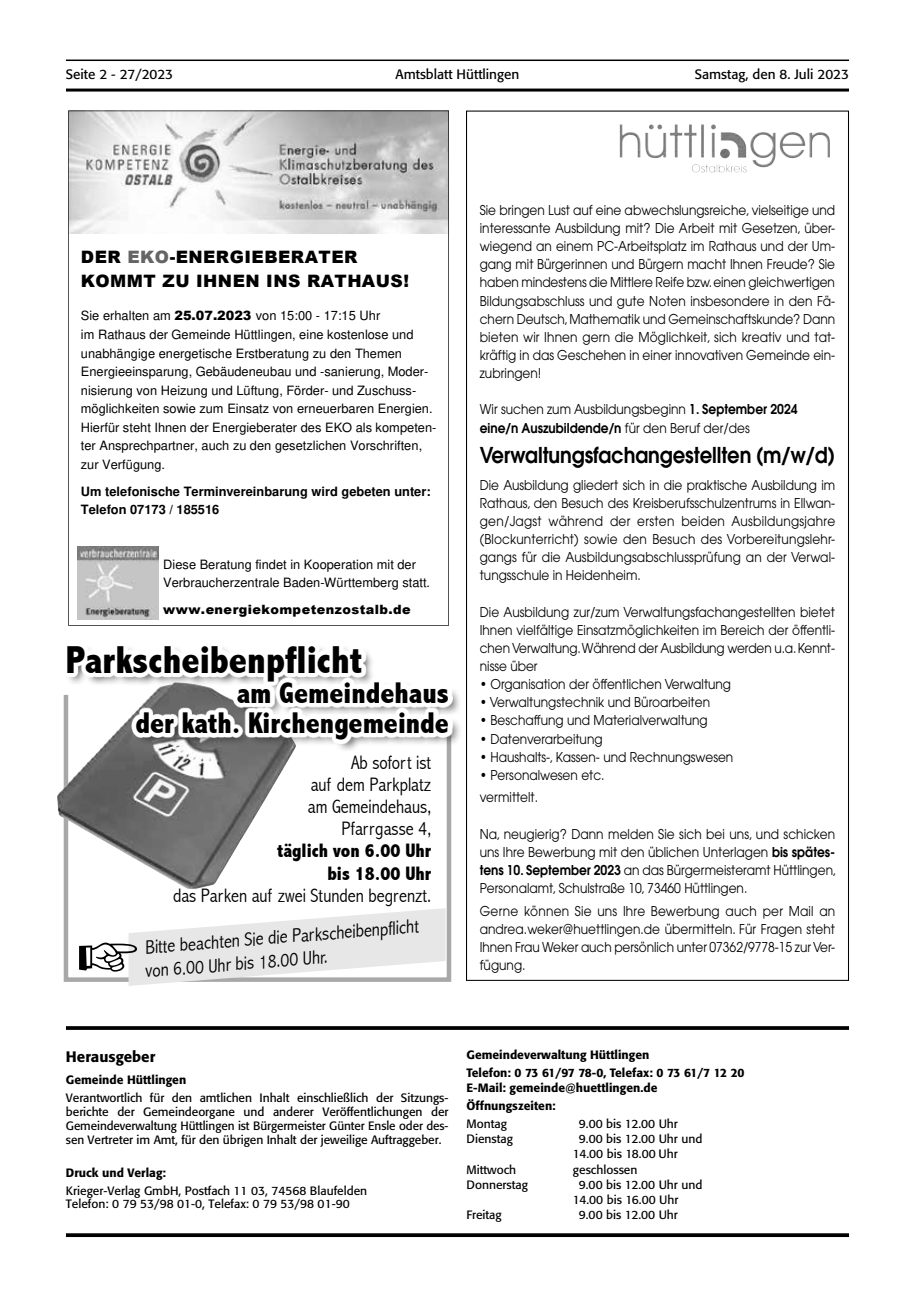
<style>
.page{position:relative;width:915px;height:1297px;background:#fff}
.page>*{position:absolute;margin:0;border:0;box-sizing:border-box;transform-origin:0 0}
.t1{font:800 condensed 39px "Abadi";color:#000}
.t2{font:800 condensed 30px/30px "Abadi";color:#000;text-align:right}
.t3{font:600 21.75px "Avant Garde";letter-spacing:-.005em;color:#000;scale:.9 1}
.t4{font:300 condensed 19.5px/22.2px "Abadi";color:#000;text-align:right}
.t5{font:800 condensed 19.5px/22.2px "Abadi";color:#000;text-align:right}
.t6{font:900 17.1px/24.2px "Arial";letter-spacing:.03em;color:#000}
.t7{font:500 15px "Formata";color:#000}
.t8{font:13.5px/18.1px "Avant Garde";color:#000;text-align:justify;scale:.9 1}
.t9{font:13.5px "Formata";color:#000}
.t10{font:12.9px/18.6px "Helvetica";letter-spacing:.005em;color:#000}
.t11{font:700 12.9px/18.3px "Helvetica";letter-spacing:.005em;color:#000}
.t12{font:900 12.9px "Arial";letter-spacing:.04em;color:#000}
.t13{font:12px/13.8px "Formata";color:#000}
.t14{font:500 12px/17.4px "Formata";color:#000}
.s1{color:#656565}
.s2{font-family:"Arial";font-weight:900}
.s3{font-weight:600}
</style>
<div class="page">
<hr style="left:66px;top:60px;width:782px;height:1px;background:#000">
<hr style="left:66px;top:89px;width:782px;height:3px;background:#000">
<svg style="left:66px;top:1026px;width:782px;height:4px;background:#0f0f0f"></svg>
<svg style="left:66px;top:1233px;width:782px;height:4px;background:#121212"></svg>
<svg style="left:68px;top:111px;width:381px;height:515px"></svg>
<img style="left:78px;top:546px;width:81px;height:73px">
<img style="left:657px;top:124px;width:58px;height:6px">
<svg style="left:61px;top:744px;width:391px;height:238px"></svg>
<div style="left:65px;top:644px;width:397px;height:109px;background:#000;opacity:.75"></div>
<svg style="left:63px;top:644px;width:389px;height:100px"></svg>
<svg style="left:79px;top:908px;width:366px;height:78px"></svg>
<p class="t9" style="left:66px;top:66px;width:108px">Seite 2 - 27/2023</p>
<p class="t9" style="left:395px;top:66px;width:125px">Amtsblatt Hüttlingen</p>
<p class="t9" style="left:694px;top:66px;width:156px">Samstag, den 8. Juli 2023</p>
<p class="t6" style="left:81px;top:245px;width:329px">DER <span class="s1">EKO</span>-ENERGIEBERATER<br>KOMMT ZU IHNEN INS RATHAUS!</p>
<p class="t10" style="left:81px;top:308px;width:357px">Sie erhalten am <span class="s2">25.07.2023</span> von 15:00 - 17:15 Uhr<br>im Rathaus der Gemeinde Hüttlingen, eine kostenlose und unabhängige energetische Erstberatung zu den Themen Energieeinsparung, Gebäudeneubau und -sanierung, Moder&shy;nisierung von Heizung und Lüftung, Förder- und Zuschuss&shy;möglichkeiten sowie zum Einsatz von erneuerbaren Energien.<br>Hierfür steht Ihnen der Energieberater des EKO als kompeten&shy;ter Ansprechpartner, auch zu den gesetzlichen Vorschriften, zur Verfügung.</p>
<p class="t11" style="left:81px;top:483px;width:351px">Um telefonische Terminvereinbarung wird gebeten unter:<br>Telefon 07173 / 185516</p>
<p class="t10" style="left:163px;top:556px;width:268px">Diese Beratung findet in Kooperation mit der<br>Verbraucherzentrale Baden-Württemberg statt.</p>
<p class="t12" style="left:163px;top:600px;width:249px">www.energiekompetenzostalb.de</p>
<h1 class="t1" style="left:66px;top:637px;width:298px">Parkscheibenpflicht</h1>
<h2 class="t2" style="left:135px;top:678px;width:315px">am Gemeindehaus<br>der kath. Kirchengemeinde</h2>
<h3 class="t4" style="left:308px;top:751px;width:125px">Ab sofort ist<br>auf dem Parkplatz am Gemeindehaus,<br>Pfarrgasse 4,</h3>
<h3 class="t5" style="left:277px;top:840px;width:156px">täglich von 6.00 Uhr bis 18.00 Uhr</h3>
<h3 class="t4" style="left:173px;top:884px;width:259px">das Parken auf zwei Stunden begrenzt.</h3>
<h3 class="t4" style="left:144px;top:938px;width:276px;rotate:-5deg">Bitte beachten Sie die Parkscheibenpflicht</h3>
<h3 class="t4" style="left:144px;top:961px;width:184px;rotate:-5deg">von 6.00 Uhr bis 18.00 Uhr.</h3>
<p class="t8" style="left:479px;top:201px;width:396px">Sie bringen Lust auf eine abwechslungsreiche, vielseitige und interessante Ausbildung mit? Die Arbeit mit Gesetzen, über&shy;wiegend an einem PC-Arbeitsplatz im Rathaus und der Um&shy;gang mit Bürgerinnen und Bürgern macht Ihnen Freude? Sie haben mindestens die Mittlere Reife bzw. einen gleichwertigen Bildungsabschluss und gute Noten insbesondere in den Fä&shy;chern Deutsch, Mathematik und Gemeinschaftskunde? Dann bieten wir Ihnen gern die Möglichkeit, sich kreativ und tat&shy;kräftig in das Geschehen in einer innovativen Gemeinde ein&shy;zubringen!</p>
<p class="t8" style="left:479px;top:400px;width:354px">Wir suchen zum Ausbildungsbeginn <span class="s3">1. September 2024 eine/n Auszubildende/n</span> für den Beruf der/des</p>
<h3 class="t3" style="left:479px;top:441px;width:396px">Verwaltungsfachangestellten (m/w/d)</h3>
<p class="t8" style="left:479px;top:475px;width:396px">Die Ausbildung gliedert sich in die praktische Ausbildung im Rathaus, den Besuch des Kreisberufsschulzentrums in Ellwan&shy;gen/Jagst während der ersten beiden Ausbildungsjahre (Blockunterricht) sowie den Besuch des Vorbereitungslehr&shy;gangs für die Ausbildungsabschlussprüfung an der Verwal&shy;tungsschule in Heidenheim.</p>
<p class="t8" style="left:479px;top:602px;width:396px">Die Ausbildung zur/zum Verwaltungsfachangestellten bietet Ihnen vielfältige Einsatzmöglichkeiten im Bereich der öffentli&shy;chen Verwaltung. Während der Ausbildung werden u.a. Kennt&shy;nisse über</p>
<p class="t8" style="left:479px;top:675px;width:281px">• Organisation der öffentlichen Verwaltung</p>
<p class="t8" style="left:479px;top:693px;width:257px">• Verwaltungstechnik und Büroarbeiten</p>
<p class="t8" style="left:479px;top:711px;width:255px">• Beschaffung und Materialverwaltung</p>
<p class="t8" style="left:479px;top:730px;width:138px">• Datenverarbeitung</p>
<p class="t8" style="left:479px;top:748px;width:283px">• Haushalts-, Kassen- und Rechnungswesen</p>
<p class="t8" style="left:479px;top:764px;width:140px;line-height:22.4px">• Personalwesen etc. vermittelt.</p>
<p class="t8" style="left:479px;top:825px;width:397px">Na, neugierig? Dann melden Sie sich bei uns, und schicken uns Ihre Bewerbung mit den üblichen Unterlagen <span class="s3">bis spätes&shy;tens 10. September 2023</span> an das Bürgermeisteramt Hüttlingen, Personalamt, Schulstraße 10, 73460 Hüttlingen.</p>
<p class="t8" style="left:479px;top:901px;width:396px">Gerne können Sie uns Ihre Bewerbung auch per Mail an andrea.weker@huettlingen.de übermitteln. Für Fragen steht Ihnen Frau Weker auch persönlich unter 07362/9778-15 zur Ver&shy;fügung.</p>
<p class="t7" style="left:66px;top:1047px;width:91px">Herausgeber</p>
<p class="t14" style="left:66px;top:1071px;width:122px">Gemeinde Hüttlingen</p>
<p class="t13" style="left:66px;top:1091px;width:384px;text-align:justify">Verantwortlich für den amtlichen Inhalt einschließlich der Sitzungs&shy;berichte der Gemeindeorgane und anderer Veröffentlichungen der Gemeindeverwaltung Hüttlingen ist Bürgermeister Günter Ensle oder des&shy;sen Vertreter im Amt, für den übrigen Inhalt der jeweilige Auftraggeber.</p>
<p class="t14" style="left:66px;top:1163px;width:101px">Druck und Verlag:</p>
<p class="t13" style="left:66px;top:1183px;width:302px">Krieger-Verlag GmbH, Postfach 11 03, 74568 Blaufelden<br>Telefon: 0 79 53/98 01-0, Telefax: 0 79 53/98 01-90</p>
<p class="t14" style="left:466px;top:1046px;width:279px">Gemeindeverwaltung Hüttlingen<br>Telefon: 0 73 61/97 78-0, Telefax: 0 73 61/7 12 20</p>
<p class="t14" style="left:466px;top:1079px;width:192px;line-height:18px">E-Mail: gemeinde@huettlingen.de<br>Öffnungszeiten:</p>
<p class="t13" style="left:466px;top:1116px;width:42px">Montag</p>
<p class="t13" style="left:578px;top:1116px;width:100px">9.00 bis 12.00 Uhr</p>
<p class="t13" style="left:466px;top:1132px;width:48px">Dienstag</p>
<p class="t13" style="left:572px;top:1131px;width:131px;line-height:15.3px;text-indent:6px">9.00 bis 12.00 Uhr und<br>14.00 bis 18.00 Uhr</p>
<p class="t13" style="left:466px;top:1162px;width:51px">Mittwoch</p>
<p class="t13" style="left:572px;top:1162px;width:66px">geschlossen</p>
<p class="t13" style="left:466px;top:1178px;width:63px">Donnerstag</p>
<p class="t13" style="left:572px;top:1177px;width:131px;line-height:15.3px;text-indent:6px">9.00 bis 12.00 Uhr und<br>14.00 bis 16.00 Uhr</p>
<p class="t13" style="left:466px;top:1208px;width:37px">Freitag</p>
<p class="t13" style="left:578px;top:1208px;width:100px">9.00 bis 12.00 Uhr</p>
</div>
